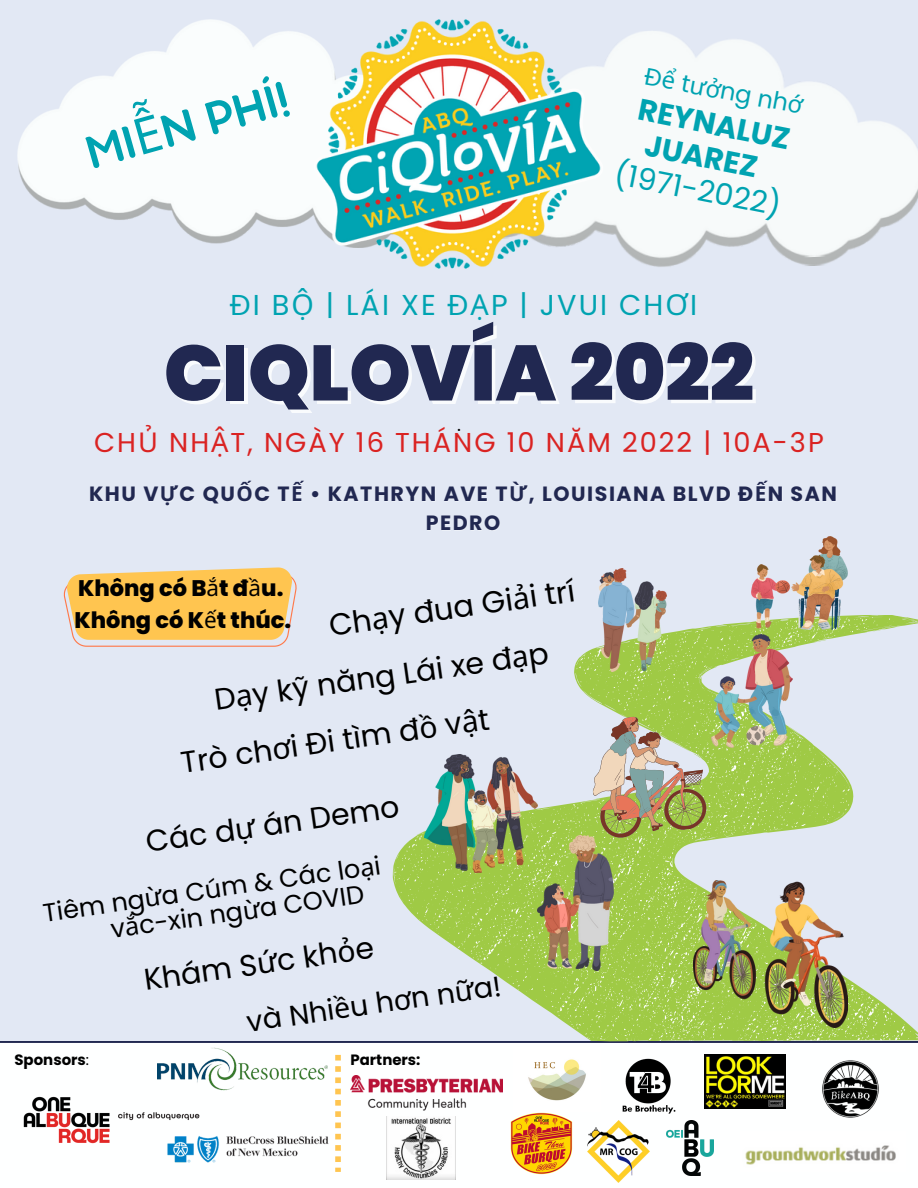
<style>
.page{position:relative;width:918px;height:1188px;background:#e2e8f4}
.page>*{position:absolute;margin:0;border:0;box-sizing:border-box;transform-origin:0 0}
.t1{font:900 78.15px "Poppins";color:#212851}
.t2{font:50.25px "Bubbleboddy Neue";color:#00a3b1}
.t3{font:30.45px "Poppins";color:#000}
.t4{font:30px "Poppins";color:#000}
.t5{font:700 30px/33.8px "Poppins";color:#00a3b1;text-align:center}
.t6{font:30px "Poppins";color:#00a3b1}
.t7{font:28.8px "Poppins";letter-spacing:.075em;color:#00a3b1}
.t8{font:28.5px "Poppins";color:#000}
.t9{font:27.3px "Poppins";letter-spacing:.075em;color:#da2322}
.t10{font:25.5px/25.8px "Poppins";color:#000}
.t11{font:24px "Poppins";color:#00a3b1}
.t12{font:800 22.5px/31.5px "Poppins";color:#000}
.t13{font:700 20.55px/29.2px "Poppins";letter-spacing:.075em;color:#212851;text-align:center}
.t14{font:18px "Poppins";color:#000}
.t15{font:700 15px "Poppins";color:#000}
.s1{font-family:"Noto Sans"}
.s2{color:rgb(254 255 255/.4)}
.s3{font-family:"Noto Sans";font-weight:400}
.s4{font-weight:400}
</style>
<div class="page">
<div style="left:0;top:1042px;width:918px;height:146px;background:#feffff"></div>
<svg style="left:388px;top:596px;width:530px;height:458px"></svg>
<img style="left:694px;top:881px;width:154px;height:146px">
<img style="left:752px;top:536px;width:95px;height:93px">
<img style="left:711px;top:634px;width:81px;height:114px">
<img style="left:425px;top:754px;width:112px;height:118px">
<img style="left:599px;top:569px;width:67px;height:102px">
<img style="left:537px;top:835px;width:77px;height:135px">
<svg style="left:583px;top:708px;width:127px;height:133px"></svg>
<img style="left:17px;top:20px;width:290px;height:220px">
<img style="left:611px;top:31px;width:307px;height:236px">
<img style="left:307px;top:19px;width:304px;height:250px">
<img style="left:351px;top:1076px;width:152px;height:35px">
<img style="left:158px;top:1041px;width:170px;height:66px">
<img style="left:205px;top:1107px;width:126px;height:81px">
<img style="left:588px;top:1121px;width:61px;height:62px">
<img style="left:386px;top:1117px;width:69px;height:63px">
<img style="left:14px;top:1047px;width:191px;height:141px">
<svg style="left:64px;top:567px;width:233px;height:80px"></svg>
<img style="left:513px;top:1047px;width:88px;height:64px">
<img style="left:704px;top:1055px;width:81px;height:54px">
<img style="left:599px;top:1052px;width:100px;height:69px">
<svg style="left:335px;top:1055px;width:6px;height:117px"></svg>
<img style="left:508px;top:1111px;width:67px;height:66px">
<img style="left:740px;top:1131px;width:166px;height:41px">
<img style="left:814px;top:1052px;width:74px;height:74px">
<img style="left:666px;top:1121px;width:48px;height:55px">
<h2 class="t2" style="left:83px;top:139px;width:210px;rotate:-16deg">MI<span class="s1">Ễ</span>N PHÍ!</h2>
<p class="t11" style="left:648px;top:59px;width:162px;rotate:11deg">Đ<span class="s1">ể</span> t<span class="s1">ưở</span>ng nh<span class="s1">ớ</span></p>
<p class="t5" style="left:642px;top:93px;width:156px;rotate:11deg">REYNALUZ<br>JUAREZ</p>
<p class="t6" style="left:619px;top:153px;width:170px;rotate:11deg">(1971-2022)</p>
<p class="t7" style="left:230px;top:285px;width:469px">ĐI B<span class="s1">Ộ</span> | LÁI XE Đ<span class="s1">Ạ</span>P | JVUI CH<span class="s1">Ơ</span>I</p>
<h1 class="t1" style="left:164px;top:318px;width:592px">CIQLOVÍA 2022</h1>
<p class="t9" style="left:94px;top:423px;width:731px">CH<span class="s1">Ủ</span> NH<span class="s1">Ậ</span>T, NGÀY 16 THÁNG 10 NĂM 2022 | 10A-3P</p>
<p class="t13" style="left:89px;top:480px;width:750px">KHU V<span class="s1">Ự</span>C QU<span class="s1">Ố</span>C T<span class="s1">Ế</span> • KATHRYN AVE T<span class="s1">Ừ</span>, LOUISIANA BLVD Đ<span class="s1">Ế</span>N SAN<br><span class="s2">PEDRO</span></p>
<p class="t14" style="left:457px;top:417px;width:5px">·</p>
<p class="t12" style="left:74px;top:572px;width:218px">Không có B<span class="s3">ắ</span>t đ<span class="s3">ầ</span>u.<br>Không có K<span class="s3">ế</span>t thúc.</p>
<p class="t3" style="left:326px;top:604px;width:250px;rotate:-8deg">Ch<span class="s1">ạ</span>y đua Gi<span class="s1">ả</span>i trí</p>
<p class="t4" style="left:212px;top:679px;width:339px;rotate:-8deg">D<span class="s1">ạ</span>y kỹ năng Lái xe đ<span class="s1">ạ</span>p</p>
<p class="t4" style="left:178px;top:742px;width:313px;rotate:-8deg">Trò ch<span class="s1">ơ</span>i Đi tìm đ<span class="s1">ồ</span> v<span class="s1">ậ</span>t</p>
<p class="t4" style="left:143px;top:821px;width:257px;rotate:-8deg">Các d<span class="s1">ự</span> án Demo</p>
<p class="t10" style="left:105px;top:891px;width:278px;text-indent:-65px;rotate:-8deg">Tiêm ng<span class="s1">ừ</span>a Cúm &amp; Các lo<span class="s1">ạ</span>i v<span class="s1">ắ</span>c-xin ng<span class="s1">ừ</span>a COVID</p>
<p class="t8" style="left:244px;top:1002px;width:258px;rotate:-8deg">và Nhi<span class="s1">ề</span>u h<span class="s1">ơ</span>n n<span class="s1">ữ</span>a!</p>
<p class="t4" style="left:141px;top:959px;width:233px;rotate:-8deg">Khám S<span class="s1">ứ</span>c kh<span class="s1">ỏ</span>e</p>
<p class="t15" style="left:14px;top:1049px;width:76px">Sponsors<span class="s4">:</span></p>
<p class="t15" style="left:350px;top:1049px;width:72px">Partners:</p>
</div>
